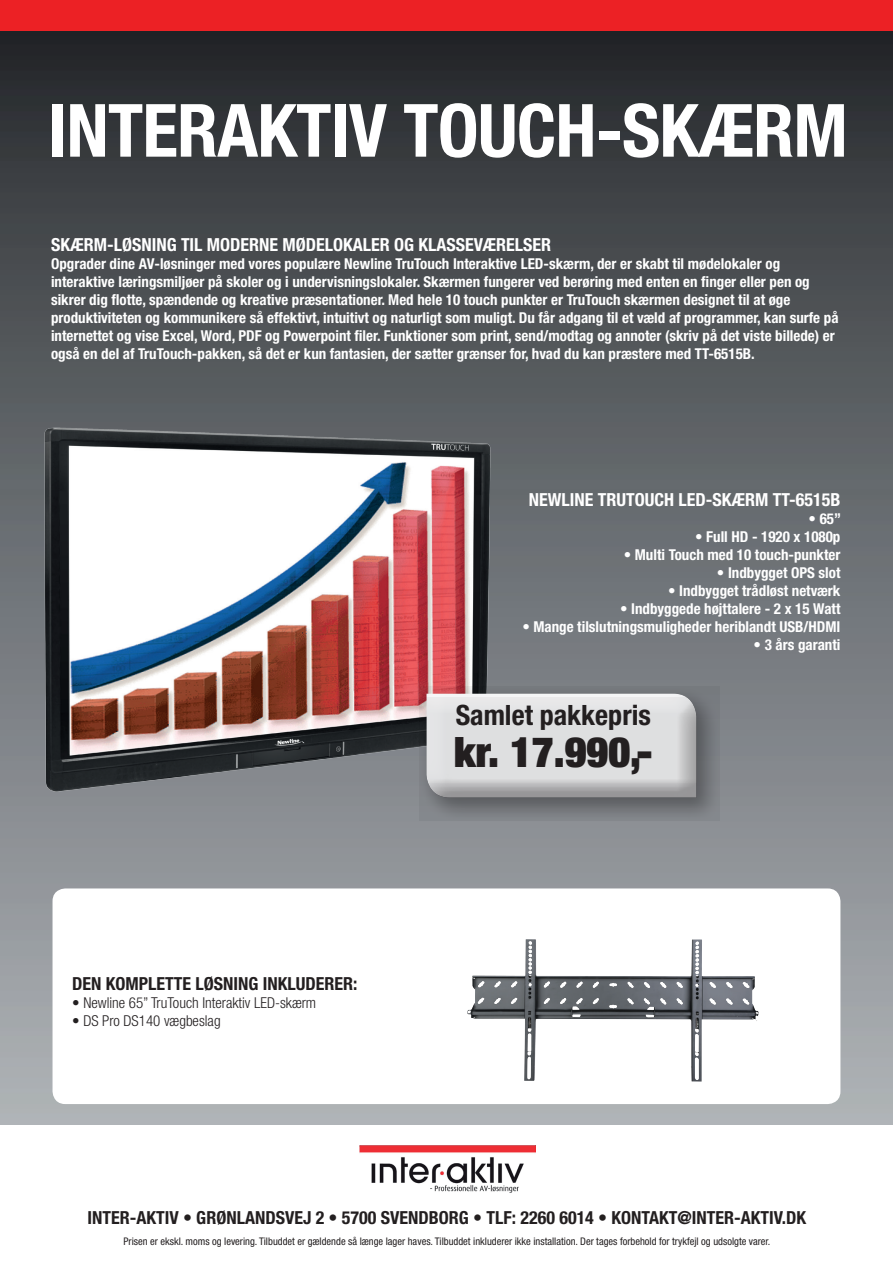
<style>
.page{position:relative;width:893px;height:1263px;background:#fff}
.page>*{position:absolute;margin:0;border:0;box-sizing:border-box;transform-origin:0 0}
.t1{font:700 condensed 73.5px "Helvetica Neue LT Std";letter-spacing:-.01em;color:#fff}
.t2{font:900 condensed 42px "Helvetica Neue LT Std";color:#231f20}
.t3{font:700 condensed 28.05px "Helvetica Neue LT Std";color:#231f20}
.t4{font:700 condensed 18px "Helvetica Neue LT Std";color:#231f20}
.t5{font:700 condensed 18px "Helvetica Neue LT Std";color:#fff}
.t6{font:700 condensed 15px/18px "Helvetica Neue LT Std";color:#fff}
.t7{font:300 condensed 15px "Helvetica Neue LT Std";color:#231f20}
.t8{font:condensed 10.5px "Helvetica Neue LT Std";color:#231f20}
</style>
<div class="page">
<img style="left:0;top:31px;width:893px;height:1094px">
<img style="left:359px;top:1145px;width:176px;height:48px">
<div style="left:0;top:0;width:893px;height:31px;background:#ec2125"></div>
<img style="left:0;top:391px;width:583px;height:419px">
<svg style="left:420px;top:687px;width:300px;height:134px;background:#75767a"></svg>
<svg style="left:424px;top:690px;width:276px;height:7px"></svg>
<svg style="left:424px;top:697px;width:276px;height:103px;background:#cfcfd1"></svg>
<div style="left:53px;top:888px;width:787px;height:216px;background:#fff;border-radius:13px"></div>
<img style="left:467px;top:939px;width:291px;height:142px">
<p class="t1" style="left:48px;top:86px;width:801px">INTERAKTIV TOUCH-SKÆRM</p>
<p class="t5" style="left:51px;top:234px;width:502px">SKÆRM-LØSNING TIL MODERNE MØDELOKALER OG KLASSEVÆRELSER</p>
<p class="t6" style="left:51px;top:255px;width:731px">Opgrader dine AV-løsninger med vores populære Newline TruTouch Interaktive LED-skærm, der er skabt til mødelokaler og</p>
<p class="t6" style="left:51px;top:273px;width:760px">interaktive læringsmiljøer på skoler og i undervisningslokaler. Skærmen fungerer ved berøring med enten en finger eller pen og sikrer dig flotte, spændende og kreative præsentationer. Med hele 10 touch punkter er TruTouch skærmen designet til at øge</p>
<p class="t6" style="left:51px;top:309px;width:789px">produktiviteten og kommunikere så effektivt, intuitivt og naturligt som muligt. Du får adgang til et væld af programmer, kan surfe på internettet og vise Excel, Word, PDF og Powerpoint filer. Funktioner som print, send/modtag og annoter (skriv på det viste billede) er også en del af TruTouch-pakken, så det er kun fantasien, der sætter grænser for, hvad du kan præstere med TT-6515B.</p>
<p class="t5" style="left:529px;top:488px;width:313px">NEWLINE TRUTOUCH LED-SKÆRM TT-6515B</p>
<p class="t6" style="left:808px;top:509px;width:34px">• 65”</p>
<p class="t6" style="left:695px;top:527px;width:147px">• Full HD - 1920 x 1080p</p>
<p class="t6" style="left:624px;top:545px;width:218px">• Multi Touch med 10 touch-punkter</p>
<p class="t6" style="left:717px;top:563px;width:125px">• Indbygget OPS slot</p>
<p class="t6" style="left:668px;top:581px;width:174px">• Indbygget trådløst netværk</p>
<p class="t6" style="left:620px;top:599px;width:222px">• Indbyggede højttalere - 2 x 15 Watt</p>
<p class="t6" style="left:522px;top:617px;width:320px">• Mange tilslutningsmuligheder heriblandt USB/HDMI</p>
<p class="t6" style="left:754px;top:635px;width:88px">• 3 års garanti</p>
<p class="t4" style="left:72px;top:973px;width:287px">DEN KOMPLETTE LØSNING INKLUDERER:</p>
<p class="t7" style="left:72px;top:994px;width:245px">• Newline 65” TruTouch Interaktiv LED-skærm</p>
<p class="t7" style="left:72px;top:1012px;width:150px">• DS Pro DS140 vægbeslag</p>
<p class="t3" style="left:456px;top:698px;width:197px">Samlet pakkepris</p>
<p class="t2" style="left:454px;top:726px;width:200px">kr. 17.990,-</p>
<p class="t4" style="left:87px;top:1207px;width:720px">INTER-AKTIV • GRØNLANDSVEJ 2 • 5700 SVENDBORG • TLF: 2260 6014 • KONTAKT@INTER-AKTIV.DK</p>
<p class="t8" style="left:124px;top:1235px;width:648px">Prisen er ekskl. moms og levering. Tilbuddet er gældende så længe lager haves. Tilbuddet inkluderer ikke installation. Der tages forbehold for trykfejl og udsolgte varer.</p>
</div>
